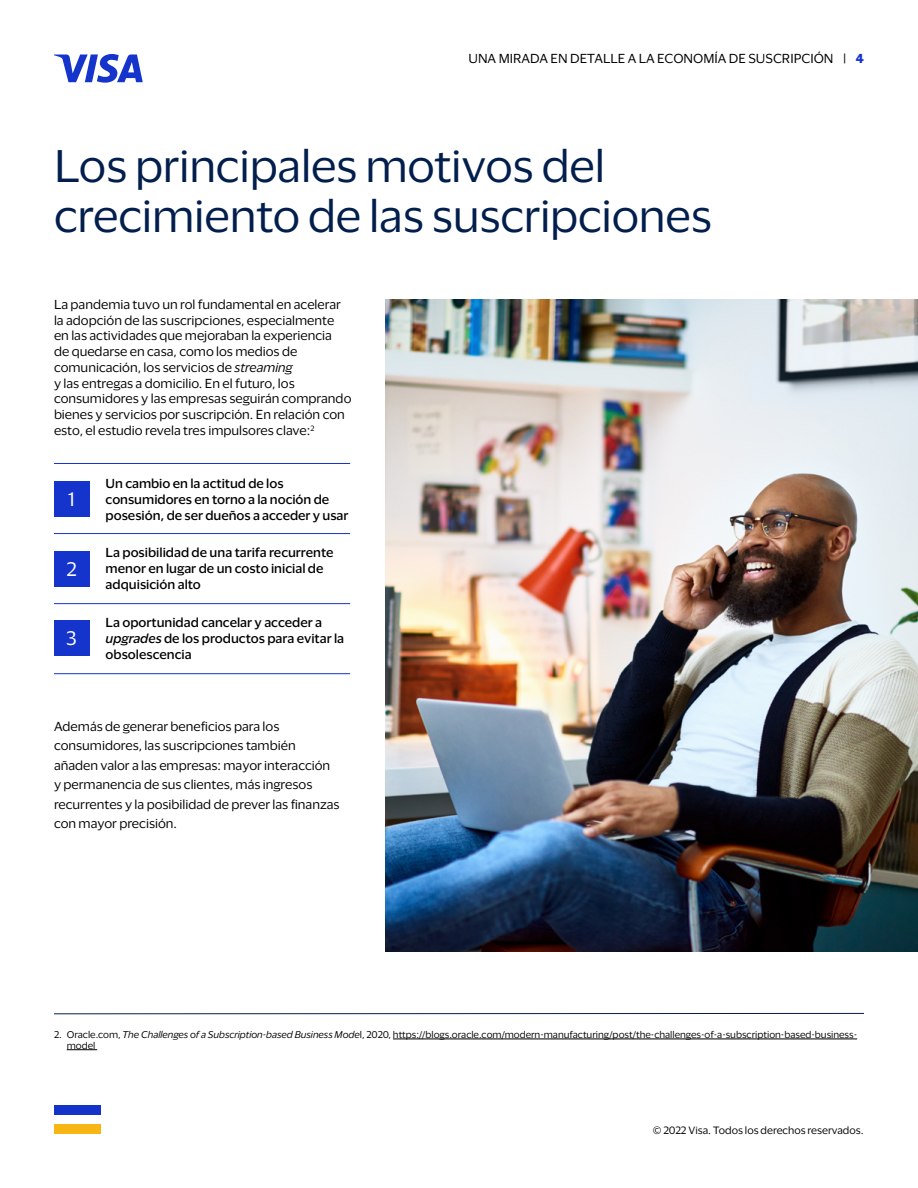
<style>
.page{position:relative;width:918px;height:1188px;background:#fff}
.page>*{position:absolute;margin:0;border:0;box-sizing:border-box;transform-origin:0 0}
.t1{font:42px/50.4px "Visa Dialect";letter-spacing:-.005em;color:#021e4c}
.t2{font:18px "Visa Dialect";color:#fff}
.t3{font:12px/15.8px "Visa Dialect";color:#000}
.t4{font:500 12px/15.8px "Visa Dialect";color:#000}
.t5{font:9.75px "Visa Dialect";color:#000}
.t6{font:9px/10.8px "Visa Dialect";color:#000}
.s1{font-weight:700;color:#1434cb}
.s2{font-style:italic}
</style>
<div class="page">
<hr style="left:54px;top:1013px;width:810px;height:1px;background:#021e4c">
<hr style="left:393px;top:1039px;width:464px;height:1px;background:#000">
<hr style="left:67px;top:1049px;width:30px;height:1px;background:#000">
<div style="left:54px;top:481px;width:35px;height:35px;background:#1434cb"></div>
<div style="left:54px;top:552px;width:35px;height:35px;background:#1434cb"></div>
<div style="left:54px;top:621px;width:35px;height:35px;background:#1434cb"></div>
<hr style="left:54px;top:533px;width:296px;height:1px;background:#1434cb">
<hr style="left:54px;top:463px;width:296px;height:1px;background:#1434cb">
<hr style="left:54px;top:673px;width:296px;height:1px;background:#1434cb">
<hr style="left:54px;top:603px;width:296px;height:1px;background:#1434cb">
<img style="left:385px;top:299px;width:533px;height:653px">
<svg style="left:54px;top:54px;width:89px;height:29px"></svg>
<div style="left:54px;top:1105px;width:46px;height:10px;background:#1433cb"></div>
<div style="left:54px;top:1124px;width:46px;height:10px;background:#f7b614"></div>
<p class="t3" style="left:469px;top:50px;width:397px">UNA MIRADA EN DETALLE A LA ECONOMÍA DE SUSCRIPCIÓN | <span class="s1">4</span></p>
<h1 class="t1" style="left:54px;top:138px;width:659px">Los principales motivos del crecimiento de las suscripciones</h1>
<p class="t3" style="left:54px;top:296px;width:299px">La pandemia tuvo un rol fundamental en acelerar la adopción de las suscripciones, especialmente en las actividades que mejoraban la experiencia<br>de quedarse en casa, como los medios de comunicación, los servicios de <span class="s2">streaming<br></span>y las entregas a domicilio. En el futuro, los consumidores y las empresas seguirán comprando bienes y servicios por suscripción. En relación con esto, el estudio revela tres impulsores clave:<sup>2</sup></p>
<h2 class="t2" style="left:68px;top:485px;width:8px">1</h2>
<h2 class="t2" style="left:66px;top:556px;width:12px">2</h2>
<h2 class="t2" style="left:66px;top:625px;width:12px">3</h2>
<p class="t4" style="left:106px;top:475px;width:244px">Un cambio en la actitud de los consumidores en torno a la noción de posesión, de ser dueños a acceder y usar</p>
<p class="t4" style="left:106px;top:544px;width:229px">La posibilidad de una tarifa recurrente menor en lugar de un costo inicial de adquisición alto</p>
<p class="t4" style="left:106px;top:614px;width:240px">La oportunidad cancelar y acceder a <span class="s2">upgrades</span> de los productos para evitar la obsolescencia</p>
<p class="t3" style="left:54px;top:715px;width:287px;line-height:19.5px">Además de generar beneficios para los consumidores, las suscripciones también añaden valor a las empresas: mayor interacción y permanencia de sus clientes, más ingresos recurrentes y la posibilidad de prever las finanzas con mayor precisión.</p>
<p class="t6" style="left:67px;top:1029px;width:792px;text-indent:-13px">2. Oracle.com, <span class="s2">The Challenges of a Subscription-based Business Mode</span>l, 2020, https://blogs.oracle.com/modern-manufacturing/post/the-challenges-of-a-subscription-based-business&shy;model</p>
<p class="t5" style="left:653px;top:1123px;width:212px">© 2022 Visa. Todos los derechos reservados.</p>
</div>
